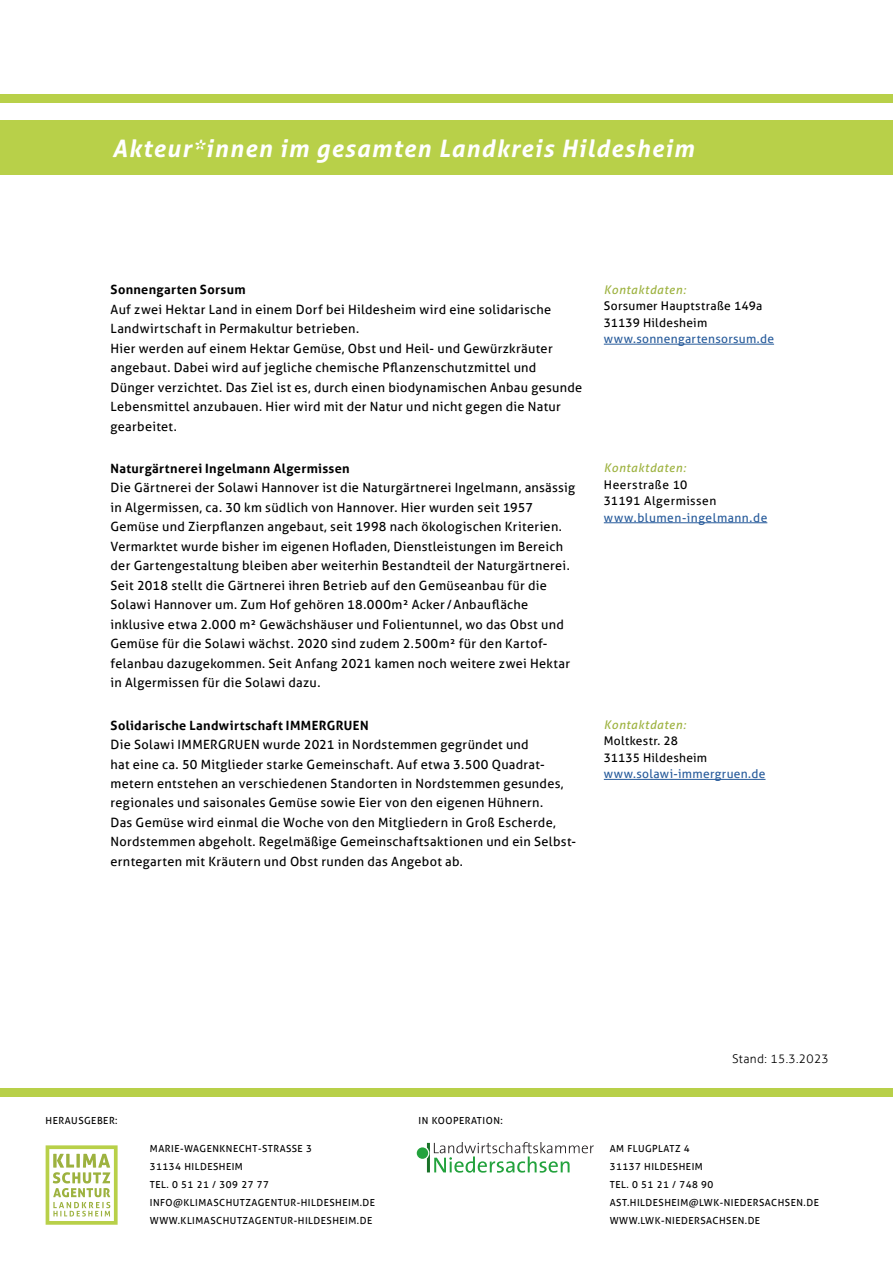
<style>
.page{position:relative;width:893px;height:1263px;background:#fff}
.page>*{position:absolute;margin:0;border:0;box-sizing:border-box;transform-origin:0 0}
.t1{font:italic 700 24px "Aller";letter-spacing:.05em;color:#fff}
.t2{font:12.75px/19.5px "Aller";letter-spacing:.02em;color:#000}
.t3{font:700 12.75px "Aller";letter-spacing:.025em;color:#000}
.t4{font:12px "Aller";letter-spacing:.03em;color:#275b9b}
.t5{font:12px/16.5px "Aller";letter-spacing:.025em;color:#000}
.t6{font:italic 12px "Aller";letter-spacing:.05em;color:#9db23f}
.t7{font:12px/16.5px "Aller";letter-spacing:.045em;color:#000}
.t8{font:300 12px "Aller";letter-spacing:.03em;color:#000}
.t9{font:9.75px/18px "Aller";letter-spacing:.05em;color:#000}
</style>
<div class="page">
<div style="left:0;top:94px;width:893px;height:9px;background:#b8d049"></div>
<div style="left:0;top:121px;width:893px;height:54px;background:#b8d049"></div>
<div style="left:0;top:1089px;width:893px;height:8px;background:#b8d049"></div>
<svg style="left:46px;top:1145px;width:72px;height:80px"></svg>
<svg style="left:427px;top:1142px;width:167px;height:31px"></svg>
<div style="left:417px;top:1147px;width:11px;height:12px;background:#23a23d;border-radius:50%"></div>
<hr style="left:604px;top:344px;width:170px;height:1px;background:#275b9b">
<hr style="left:604px;top:522px;width:163px;height:1px;background:#275b9b">
<hr style="left:604px;top:779px;width:161px;height:1px;background:#275b9b">
<h1 class="t1" style="left:112px;top:133px;width:583px">Akteur*innen im gesamten Landkreis Hildesheim</h1>
<p class="t3" style="left:111px;top:282px;width:137px">Sonnengarten Sorsum</p>
<p class="t2" style="left:111px;top:299px;width:473px">Auf zwei Hektar Land in einem Dorf bei Hildesheim wird eine solidarische Landwirtschaft in Permakultur betrieben.<br>Hier werden auf einem Hektar Gemüse, Obst und Heil- und Gewürzkräuter angebaut. Dabei wird auf jegliche chemische Pflanzenschutzmittel und Dünger verzichtet. Das Ziel ist es, durch einen biodynamischen Anbau gesunde Lebensmittel anzubauen. Hier wird mit der Natur und nicht gegen die Natur gearbeitet.</p>
<p class="t3" style="left:111px;top:460px;width:241px">Naturgärtnerei Ingelmann Algermissen</p>
<p class="t2" style="left:111px;top:478px;width:466px">Die Gärtnerei der Solawi Hannover ist die Naturgärtnerei Ingelmann, ansässig in Algermissen, ca. 30 km südlich von Hannover. Hier wurden seit 1957<br>Gemüse und Zierpflanzen angebaut, seit 1998 nach ökologischen Kriterien.<br>Vermarktet wurde bisher im eigenen Hofladen, Dienstleistungen im Bereich der Gartengestaltung bleiben aber weiterhin Bestandteil der Naturgärtnerei.<br>Seit 2018 stellt die Gärtnerei ihren Betrieb auf den Gemüseanbau für die Solawi Hannover um. Zum Hof gehören 18.000m² Acker / Anbaufläche inklusive etwa 2.000 m² Gewächshäuser und Folientunnel, wo das Obst und Gemüse für die Solawi wächst. 2020 sind zudem 2.500m² für den Kartof&shy;felanbau dazugekommen. Seit Anfang 2021 kamen noch weitere zwei Hektar in Algermissen für die Solawi dazu.</p>
<p class="t3" style="left:111px;top:717px;width:260px">Solidarische Landwirtschaft IMMERGRUEN</p>
<p class="t2" style="left:111px;top:735px;width:467px">Die Solawi IMMERGRUEN wurde 2021 in Nordstemmen gegründet und<br>hat eine ca. 50 Mitglieder starke Gemeinschaft. Auf etwa 3.500 Quadrat&shy;metern entstehen an verschiedenen Standorten in Nordstemmen gesundes, regionales und saisonales Gemüse sowie Eier von den eigenen Hühnern.<br>Das Gemüse wird einmal die Woche von den Mitgliedern in Groß Escherde, Nordstemmen abgeholt. Regelmäßige Gemeinschaftsaktionen und ein Selbst&shy;erntegarten mit Kräutern und Obst runden das Angebot ab.</p>
<p class="t6" style="left:604px;top:282px;width:84px">Kontaktdaten:</p>
<p class="t5" style="left:604px;top:298px;width:160px">Sorsumer Hauptstraße 149a<br>31139 Hildesheim</p>
<p class="t4" style="left:604px;top:332px;width:172px">www.sonnengartensorsum.de</p>
<p class="t6" style="left:604px;top:461px;width:84px">Kontaktdaten:</p>
<p class="t7" style="left:604px;top:476px;width:114px">Heerstraße 10<br>31191 Algermissen</p>
<p class="t4" style="left:604px;top:510px;width:165px">www.blumen-ingelmann.de</p>
<p class="t6" style="left:604px;top:717px;width:84px">Kontaktdaten:</p>
<p class="t5" style="left:604px;top:733px;width:105px">Moltkestr. 28<br>31135 Hildesheim</p>
<p class="t4" style="left:604px;top:767px;width:163px">www.solawi-immergruen.de</p>
<p class="t9" style="left:46px;top:1111px;width:74px">HERAUSGEBER:</p>
<p class="t9" style="left:419px;top:1111px;width:86px">IN KOOPERATION:</p>
<p class="t9" style="left:150px;top:1140px;width:164px">MARIE-WAGENKNECHT-STRASSE 3<br>31134 HILDESHEIM</p>
<p class="t9" style="left:150px;top:1176px;width:227px">TEL. 0 51 21 / 309 27 77<br>INFO@KLIMASCHUTZAGENTUR-HILDESHEIM.DE<br>WWW.KLIMASCHUTZAGENTUR-HILDESHEIM.DE</p>
<p class="t8" style="left:732px;top:1052px;width:98px">Stand: 15.3.2023</p>
<p class="t9" style="left:610px;top:1140px;width:211px">AM FLUGPLATZ 4<br>31137 HILDESHEIM<br>TEL. 0 51 21 / 748 90<br>AST.HILDESHEIM@LWK-NIEDERSACHSEN.DE<br>WWW.LWK-NIEDERSACHSEN.DE</p>
</div>
